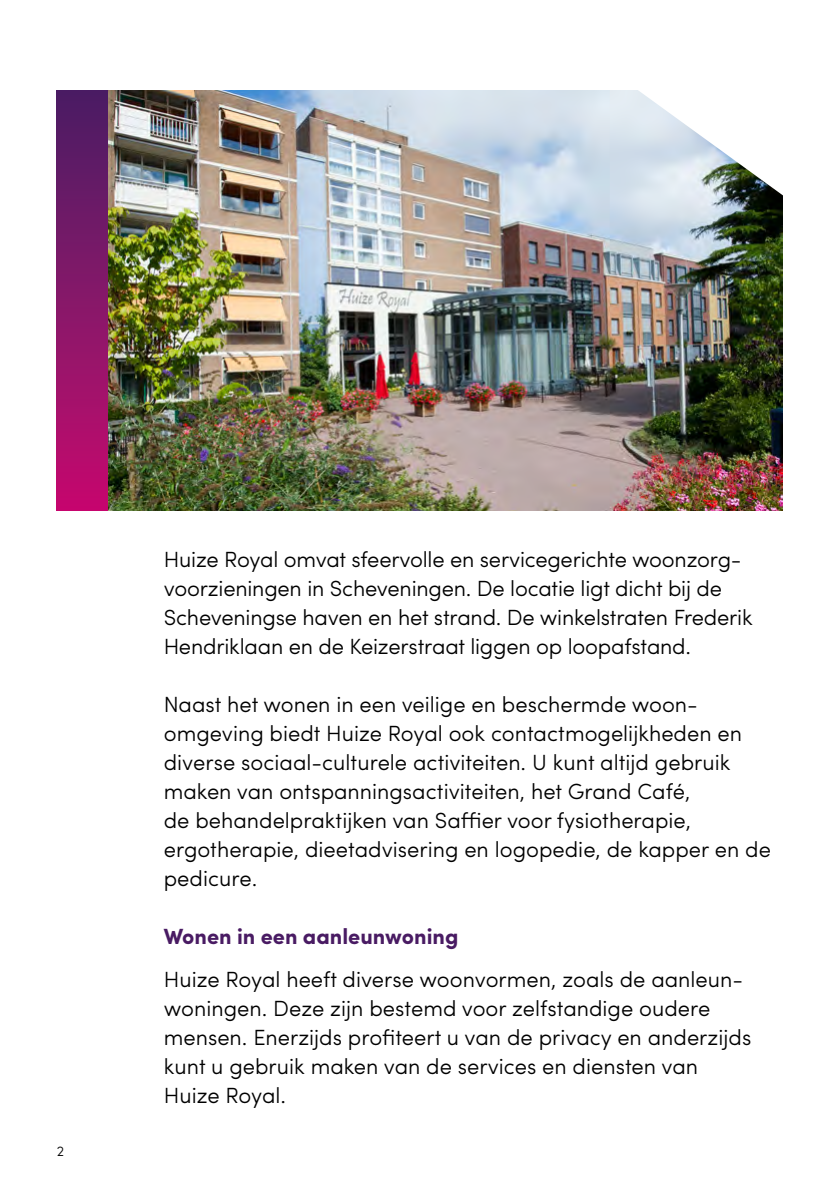
<style>
.page{position:relative;width:840px;height:1191px;background:#fff}
.page>*{position:absolute;margin:0;border:0;box-sizing:border-box;transform-origin:0 0}
.t1{font:300 22px/29px "Sofia Pro";color:#000}
.t2{font:700 22px "Sofia Pro";color:#491b63}
.t3{font:300 14px "Sofia Pro";color:#000}
</style>
<div class="page">
<img style="left:108px;top:91px;width:674px;height:419px">
<svg style="left:619px;top:90px;width:164px;height:146px"></svg>
<div style="left:57px;top:91px;width:51px;height:419px;background:linear-gradient(to bottom,#491f64,#c50b6e)"></div>
<p class="t3" style="left:57px;top:1141px;width:9px">2</p>
<p class="t1" style="left:164px;top:543px;width:590px">Huize Royal omvat sfeervolle en servicegerichte woonzorg&shy;voorzieningen in Scheveningen. De locatie ligt dicht bij de Scheveningse haven en het strand. De winkelstraten Frederik Hendriklaan en de Keizerstraat liggen op loopafstand.</p>
<p class="t1" style="left:164px;top:688px;width:608px">Naast het wonen in een veilige en beschermde woon&shy;omgeving biedt Huize Royal ook contactmogelijkheden en diverse sociaal-culturele activiteiten. U kunt altijd gebruik maken van ontspanningsactiviteiten, het Grand Café,<br>de behandelpraktijken van Saffier voor fysiotherapie, ergotherapie, dieetadvisering en logopedie, de kapper en de pedicure.</p>
<p class="t2" style="left:164px;top:919px;width:296px">Wonen in een aanleunwoning</p>
<p class="t1" style="left:164px;top:963px;width:588px">Huize Royal heeft diverse woonvormen, zoals de aanleun&shy;woningen. Deze zijn bestemd voor zelfstandige oudere mensen. Enerzijds profiteert u van de privacy en anderzijds kunt u gebruik maken van de services en diensten van Huize Royal.</p>
</div>
